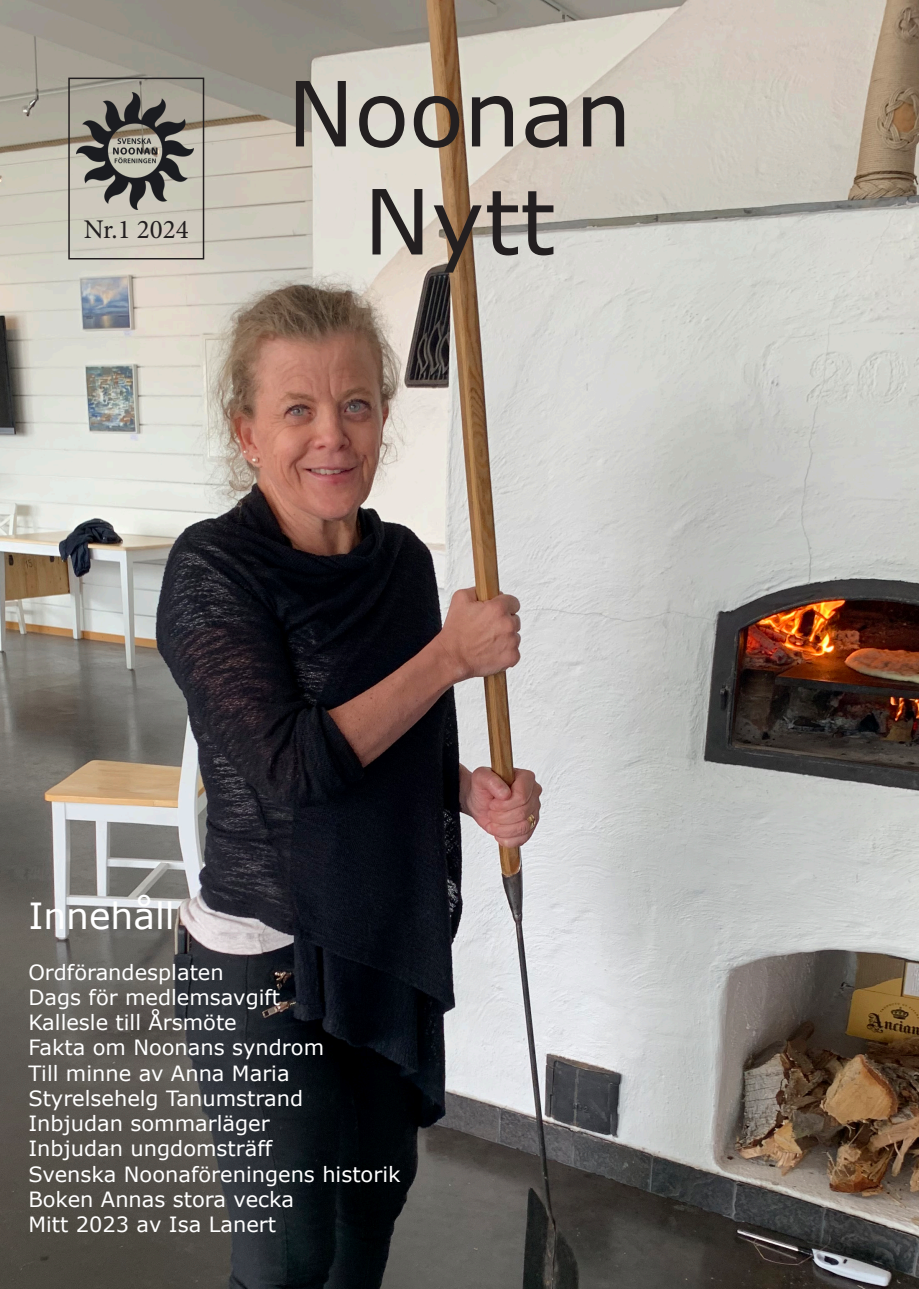
<style>
.page{position:relative;width:919px;height:1289px;background:#fff}
.page>*{position:absolute;margin:0;border:0;box-sizing:border-box;transform-origin:0 0}
.t1{font:90px "Verdana";color:#231f20}
.t2{font:36px "Verdana";color:#fff}
.t3{font:27px "Minion Pro";color:#231f20}
.t4{font:21px "Verdana";color:#fff}
</style>
<div class="page">
<img style="left:0;top:0;width:918px;height:1288px">
<div style="left:68px;top:78px;width:136px;height:181px;border:2px solid #231f20"></div>
<img style="left:76px;top:92px;width:117px;height:117px">
<p class="t3" style="left:84px;top:211px;width:106px">Nr.1 2024</p>
<p class="t1" style="left:287px;top:56px;width:346px">Noonan</p>
<p class="t1" style="left:363px;top:164px;width:193px">Nytt</p>
<p class="t2" style="left:28px;top:893px;width:148px">Innehåll</p>
<p class="t4" style="left:28px;top:958px;width:197px">Ordförandesplaten</p>
<p class="t4" style="left:28px;top:984px;width:253px">Dags för medlemsavgift</p>
<p class="t4" style="left:28px;top:1009px;width:210px">Kallesle till Årsmöte</p>
<p class="t4" style="left:28px;top:1034px;width:297px">Fakta om Noonans syndrom</p>
<p class="t4" style="left:28px;top:1059px;width:263px">Till minne av Anna Maria</p>
<p class="t4" style="left:28px;top:1084px;width:276px">Styrelsehelg Tanumstrand</p>
<p class="t4" style="left:28px;top:1110px;width:243px">Inbjudan sommarläger</p>
<p class="t4" style="left:28px;top:1135px;width:245px">Inbjudan ungdomsträff</p>
<p class="t4" style="left:28px;top:1160px;width:373px">Svenska Noonaföreningens historik</p>
<p class="t4" style="left:28px;top:1185px;width:267px">Boken Annas stora vecka</p>
<p class="t4" style="left:28px;top:1210px;width:249px">Mitt 2023 av Isa Lanert</p>
</div>
